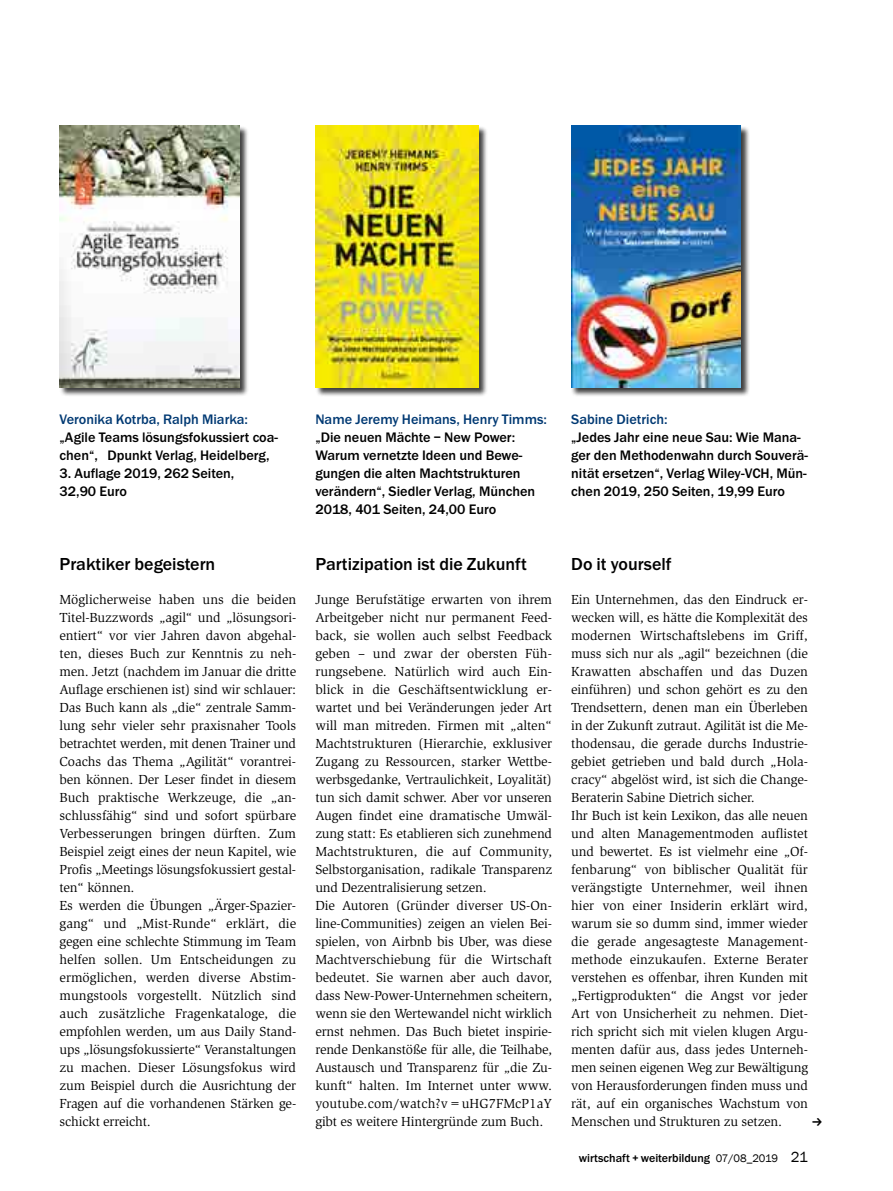
<style>
.page{position:relative;width:893px;height:1191px;background:#fff}
.page>*{position:absolute;margin:0;border:0;box-sizing:border-box;transform-origin:0 0}
.t1{font:500 18px "Franklin Goth EF";color:#000}
.t2{font:500 14.25px/18px "Franklin Goth EF";color:#000}
.t3{font:500 14.25px "Franklin Goth EF";color:#003973}
.t4{font:13.5px/18px "Slimbach Std";letter-spacing:-.01em;color:#000}
.t5{font:500 12px "Franklin Goth EF";color:#000}
.s1{font-family:"Franklin Gothic";font-weight:400;font-size:11.25px}
.s2{font-family:"Franklin Gothic";font-weight:400;font-size:15px}
</style>
<div class="page">
<div style="left:59px;top:125px;width:190px;height:272px;background:#000;opacity:.75"></div>
<img style="left:60px;top:126px;width:180px;height:261px">
<div style="left:315px;top:125px;width:173px;height:272px;background:#000;opacity:.75"></div>
<img style="left:316px;top:125px;width:162px;height:263px">
<div style="left:571px;top:125px;width:179px;height:272px;background:#000;opacity:.75"></div>
<img style="left:571px;top:125px;width:170px;height:263px">
<p class="t3" style="left:60px;top:411px;width:190px">Veronika Kotrba, Ralph Miarka:</p>
<p class="t2" style="left:60px;top:428px;width:220px">„Agile Teams lösungsfokussiert coa&shy;chen“, Dpunkt Verlag, Heidelberg,</p>
<p class="t2" style="left:60px;top:464px;width:176px">3. Auflage 2019, 262 Seiten,<br>32,90 Euro</p>
<h1 class="t1" style="left:60px;top:554px;width:157px">Praktiker begeistern</h1>
<p class="t4" style="left:60px;top:590px;width:238px">Möglicherweise haben uns die beiden Titel-Buzzwords „agil“ und „lösungsori&shy;entiert“ vor vier Jahren davon abgehal&shy;ten, dieses Buch zur Kenntnis zu neh&shy;men. Jetzt (nachdem im Januar die dritte Auflage erschienen ist) sind wir schlauer:<br>Das Buch kann als „die“ zentrale Samm&shy;lung sehr vieler sehr praxisnaher Tools betrachtet werden, mit denen Trainer und Coachs das Thema „Agilität“ vorantrei&shy;ben können. Der Leser findet in diesem Buch praktische Werkzeuge, die „an&shy;schlussfähig“ sind und sofort spürbare Verbesserungen bringen dürften. Zum Beispiel zeigt eines der neun Kapitel, wie Profis „Meetings lösungsfokussiert gestal&shy;ten“ können.<br>Es werden die Übungen „Ärger-Spazier&shy;gang“ und „Mist-Runde“ erklärt, die gegen eine schlechte Stimmung im Team helfen sollen. Um Entscheidungen zu ermöglichen, werden diverse Abstim&shy;mungstools vorgestellt. Nützlich sind auch zusätzliche Fragenkataloge, die empfohlen werden, um aus Daily Stand&shy;ups „lösungsfokussierte“ Veranstaltungen zu machen. Dieser Lösungsfokus wird zum Beispiel durch die Ausrichtung der Fragen auf die vorhandenen Stärken ge&shy;schickt erreicht.</p>
<p class="t3" style="left:315px;top:411px;width:233px">Name Jeremy Heimans, Henry Timms:</p>
<p class="t2" style="left:315px;top:428px;width:221px">„Die neuen Mächte – New Power:<br>Warum vernetzte Ideen und Bewe&shy;gungen die alten Machtstrukturen verändern“, Siedler Verlag, München<br>2018, 401 Seiten, 24,00 Euro</p>
<h1 class="t1" style="left:315px;top:554px;width:213px">Partizipation ist die Zukunft</h1>
<p class="t4" style="left:315px;top:590px;width:238px">Junge Berufstätige erwarten von ihrem Arbeitgeber nicht nur permanent Feed&shy;back, sie wollen auch selbst Feedback geben – und zwar der obersten Füh&shy;rungsebene. Natürlich wird auch Ein&shy;blick in die Geschäftsentwicklung er&shy;wartet und bei Veränderungen jeder Art will man mitreden. Firmen mit „alten“ Machtstrukturen (Hierarchie, exklusiver Zugang zu Ressourcen, starker Wettbe&shy;werbsgedanke, Vertraulichkeit, Loyalität) tun sich damit schwer. Aber vor unseren Augen findet eine dramatische Umwäl&shy;zung statt: Es etablieren sich zunehmend Machtstrukturen, die auf Community, Selbstorganisation, radikale Transparenz und Dezentralisierung setzen.<br>Die Autoren (Gründer diverser US-On&shy;line-Communities) zeigen an vielen Bei&shy;spielen, von Airbnb bis Uber, was diese Machtverschiebung für die Wirtschaft bedeutet. Sie warnen aber auch davor, dass New-Power-Unternehmen scheitern, wenn sie den Wertewandel nicht wirklich ernst nehmen. Das Buch bietet inspirie&shy;rende Denkanstöße für alle, die Teilhabe, Austausch und Transparenz für „die Zu&shy;kunft“ halten. Im Internet unter www. youtube.com/watch?v=uHG7FMcP1aY gibt es weitere Hintergründe zum Buch.</p>
<p class="t3" style="left:571px;top:411px;width:98px">Sabine Dietrich:</p>
<p class="t2" style="left:571px;top:428px;width:238px">„Jedes Jahr eine neue Sau: Wie Mana&shy;ger den Methodenwahn durch Souverä&shy;nität ersetzen“, Verlag Wiley-VCH, Mün&shy;chen 2019, 250 Seiten, 19,99 Euro</p>
<h1 class="t1" style="left:571px;top:554px;width:102px">Do it yourself</h1>
<p class="t4" style="left:571px;top:590px;width:238px">Ein Unternehmen, das den Eindruck er&shy;wecken will, es hätte die Komplexität des modernen Wirtschaftslebens im Griff, muss sich nur als „agil“ bezeichnen (die Krawatten abschaffen und das Duzen einführen) und schon gehört es zu den Trendsettern, denen man ein Überleben in der Zukunft zutraut. Agilität ist die Me&shy;thodensau, die gerade durchs Industrie&shy;gebiet getrieben und bald durch „Hola&shy;cracy“ abgelöst wird, ist sich die Change-Beraterin Sabine Dietrich sicher.<br>Ihr Buch ist kein Lexikon, das alle neuen und alten Managementmoden auflistet und bewertet. Es ist vielmehr eine „Of&shy;fenbarung“ von biblischer Qualität für verängstigte Unternehmer, weil ihnen hier von einer Insiderin erklärt wird, warum sie so dumm sind, immer wieder die gerade angesagteste Management&shy;methode einzukaufen. Externe Berater verstehen es offenbar, ihren Kunden mit „Fertigprodukten“ die Angst vor jeder Art von Unsicherheit zu nehmen. Diet&shy;rich spricht sich mit vielen klugen Argu&shy;menten dafür aus, dass jedes Unterneh&shy;men seinen eigenen Weg zur Bewältigung von Herausforderungen finden muss und rät, auf ein organisches Wachstum von Menschen und Strukturen zu setzen.</p>
<p class="t5" style="left:579px;top:1151px;width:231px">wirtschaft + weiterbildung <span class="s1">07/08_2019</span> <span class="s2">21</span></p>
</div>
